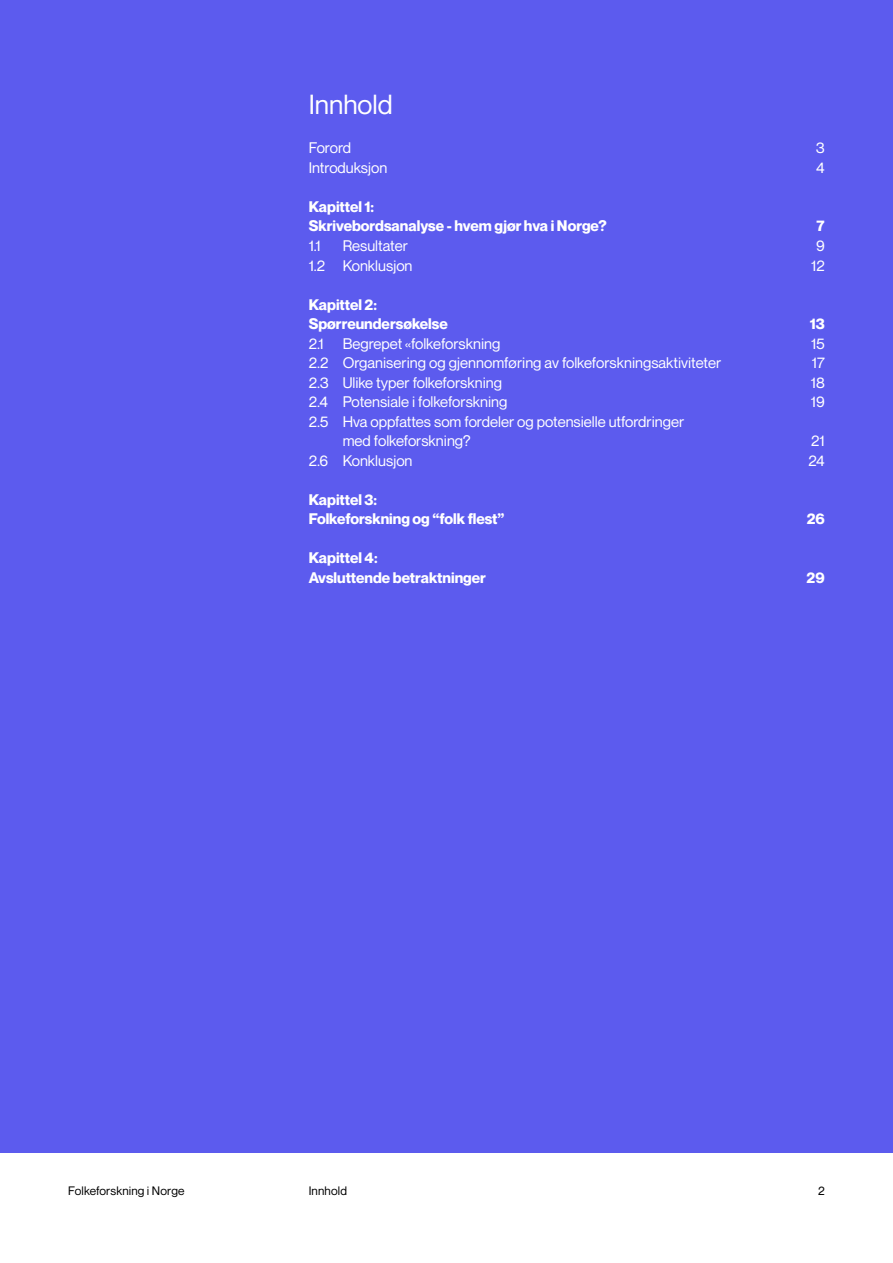
<style>
.page{position:relative;width:893px;height:1263px;background:#fff}
.page>*{position:absolute;margin:0;border:0;box-sizing:border-box;transform-origin:0 0}
.t1{font:27px "Neue Montreal";color:#fff}
.t2{font:15px/19.5px "Neue Montreal";color:#fff}
.t3{font:700 15px/19.5px "Neue Montreal";color:#fff}
.t4{font:12px "Neue Montreal";letter-spacing:.01em;color:#000}
</style>
<div class="page">
<div style="left:0;top:0;width:893px;height:1152px;background:#5c5bee"></div>
<h1 class="t1" style="left:309px;top:88px;width:86px">Innhold</h1>
<p class="t2" style="left:309px;top:138px;width:44px">Forord</p>
<p class="t2" style="left:816px;top:138px;width:10px">3</p>
<p class="t2" style="left:309px;top:158px;width:80px">Introduksjon</p>
<p class="t2" style="left:816px;top:158px;width:10px">4</p>
<p class="t3" style="left:309px;top:197px;width:300px">Kapittel 1:<br>Skrivebordsanalyse - hvem gjør hva i Norge?</p>
<p class="t3" style="left:817px;top:216px;width:10px">7</p>
<p class="t2" style="left:309px;top:236px;width:13px">1.1</p>
<p class="t2" style="left:343px;top:236px;width:67px">Resultater</p>
<p class="t2" style="left:816px;top:236px;width:10px">9</p>
<p class="t2" style="left:309px;top:255px;width:105px">1.2 Konklusjon</p>
<p class="t2" style="left:811px;top:255px;width:15px">12</p>
<p class="t3" style="left:309px;top:294px;width:141px">Kapittel 2:<br>Spørreundersøkelse</p>
<p class="t3" style="left:810px;top:314px;width:17px">13</p>
<p class="t2" style="left:309px;top:333px;width:16px">2.1</p>
<p class="t2" style="left:343px;top:333px;width:159px">Begrepet «folkeforskning</p>
<p class="t2" style="left:811px;top:333px;width:15px">15</p>
<p class="t2" style="left:309px;top:353px;width:414px">2.2 Organisering og gjennomføring av folkeforskningsaktiviteter</p>
<p class="t2" style="left:812px;top:353px;width:14px">17</p>
<p class="t2" style="left:309px;top:372px;width:195px">2.3 Ulike typer folkeforskning</p>
<p class="t2" style="left:811px;top:372px;width:15px">18</p>
<p class="t2" style="left:309px;top:392px;width:200px">2.4 Potensiale i folkeforskning</p>
<p class="t2" style="left:811px;top:392px;width:15px">19</p>
<p class="t2" style="left:343px;top:411px;width:343px;text-indent:-34px">2.5 Hva oppfattes som fordeler og potensielle utfordringer med folkeforskning?</p>
<p class="t2" style="left:811px;top:431px;width:15px">21</p>
<p class="t2" style="left:309px;top:450px;width:105px">2.6 Konklusjon</p>
<p class="t2" style="left:808px;top:450px;width:18px">24</p>
<p class="t3" style="left:309px;top:489px;width:197px">Kapittel 3:<br>Folkeforskning og “folk flest”</p>
<p class="t3" style="left:807px;top:509px;width:19px">26</p>
<p class="t3" style="left:309px;top:548px;width:179px">Kapittel 4:<br>Avsluttende betraktninger</p>
<p class="t3" style="left:807px;top:567px;width:20px">29</p>
<p class="t4" style="left:68px;top:1183px;width:118px">Folkeforskning i Norge</p>
<p class="t4" style="left:309px;top:1183px;width:40px">Innhold</p>
<p class="t4" style="left:818px;top:1183px;width:8px">2</p>
</div>
